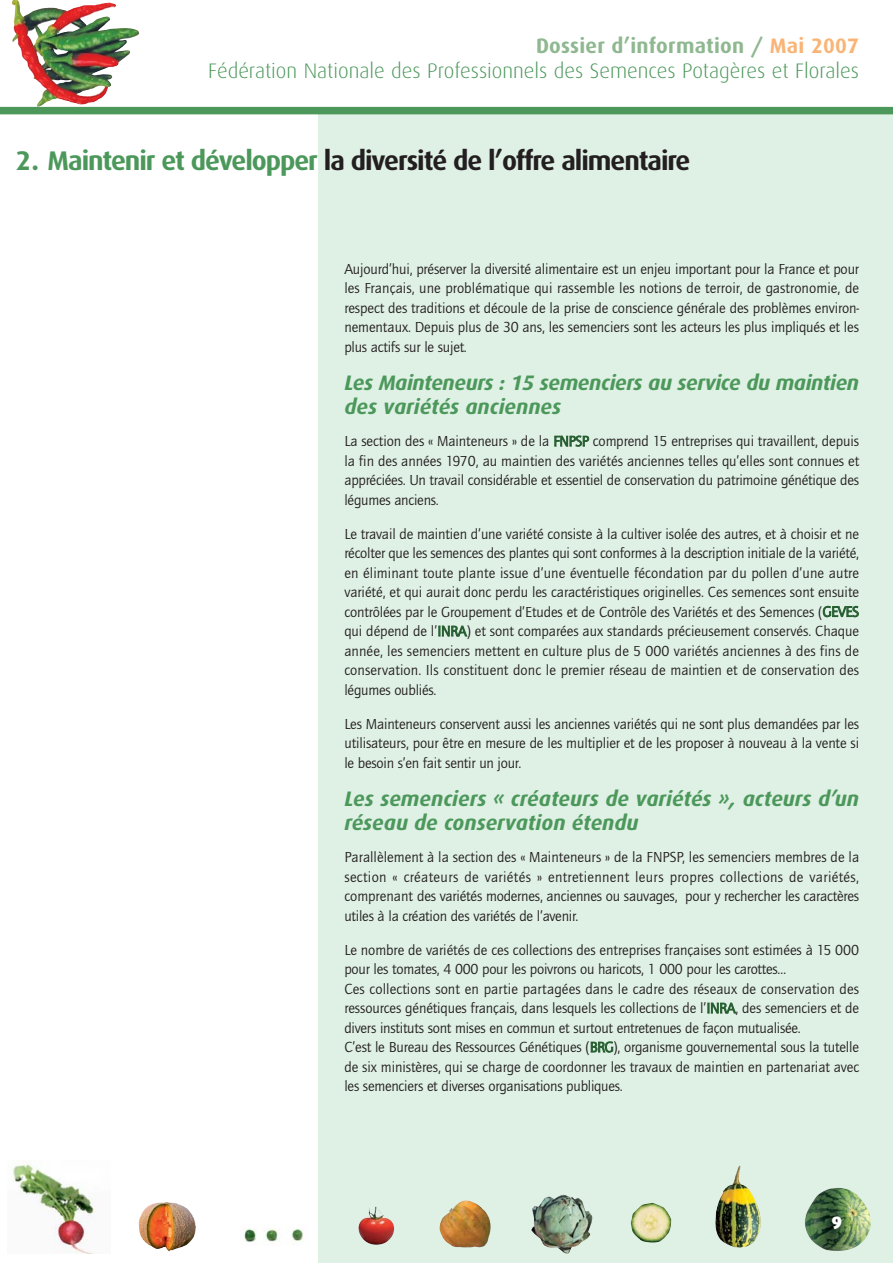
<style>
.page{position:relative;width:893px;height:1263px;background:#fff}
.page>*{position:absolute;margin:0;border:0;box-sizing:border-box;transform-origin:0 0}
.t1{font:700 27px "Dax";letter-spacing:-.04em;color:#231f20}
.t2{font:italic 700 21px/24px "Dax";color:#4c985b}
.t3{font:300 21px/24.9px "Dax";color:#4c985b;text-align:right}
.t4{font:900 18px "Dax";color:#fff}
.t5{font:15px/19.5px "Quay Itc T";letter-spacing:-.01em;color:#231f20;text-align:justify}
.s1{font-weight:700;color:#8fb891}
.s2{font-weight:700;color:#f9b476}
.s3{color:#4c985b}
.s4{color:#285f32}
</style>
<div class="page">
<div style="left:319px;top:111px;width:573px;height:1152px;background:#dff0e5"></div>
<img style="left:368px;top:1206px;width:17px;height:12px">
<img style="left:442px;top:1207px;width:49px;height:40px">
<img style="left:531px;top:1194px;width:61px;height:60px">
<img style="left:630px;top:1203px;width:42px;height:40px">
<img style="left:244px;top:1228px;width:60px;height:15px">
<img style="left:805px;top:1188px;width:65px;height:63px">
<img style="left:715px;top:1165px;width:45px;height:83px">
<img style="left:12px;top:1162px;width:83px;height:92px">
<img style="left:139px;top:1202px;width:57px;height:49px">
<img style="left:12px;top:0;width:128px;height:107px">
<div style="left:0;top:107px;width:892px;height:7px;background:#4c985b"></div>
<h2 class="t3" style="left:208px;top:34px;width:652px"><span class="s1">Dossier d’information /</span> <span class="s2">Mai 2007<br></span>Fédération Nationale des Professionnels des Semences Potagères et Florales</h2>
<h1 class="t1" style="left:16px;top:147px;width:676px"><span class="s3">2. Maintenir et développer</span> la diversité de l’offre alimentaire</h1>
<p class="t5" style="left:344px;top:261px;width:516px">Aujourd’hui, préserver la diversité alimentaire est un enjeu important pour la France et pour les Français, une problématique qui rassemble les notions de terroir, de gastronomie, de respect des traditions et découle de la prise de conscience générale des problèmes environ&shy;nementaux. Depuis plus de 30 ans, les semenciers sont les acteurs les plus impliqués et les plus actifs sur le sujet.</p>
<h2 class="t2" style="left:344px;top:372px;width:516px">Les Mainteneurs : 15 semenciers au service du maintien des variétés anciennes</h2>
<p class="t5" style="left:344px;top:433px;width:516px">La section des « Mainteneurs » de la <span class="s4">FNPSP</span> comprend 15 entreprises qui travaillent, depuis la fin des années 1970, au maintien des variétés anciennes telles qu’elles sont connues et appréciées. Un travail considérable et essentiel de conservation du patrimoine génétique des légumes anciens.</p>
<p class="t5" style="left:344px;top:526px;width:516px">Le travail de maintien d’une variété consiste à la cultiver isolée des autres, et à choisir et ne récolter que les semences des plantes qui sont conformes à la description initiale de la variété, en éliminant toute plante issue d’une éventuelle fécondation par du pollen d’une autre variété, et qui aurait donc perdu les caractéristiques originelles. Ces semences sont ensuite contrôlées par le Groupement d’Etudes et de Contrôle des Variétés et des Semences (<span class="s4">GEVES </span>qui dépend de l’<span class="s4">INRA</span>) et sont comparées aux standards précieusement conservés. Chaque année, les semenciers mettent en culture plus de 5 000 variétés anciennes à des fins de conservation. Ils constituent donc le premier réseau de maintien et de conservation des légumes oubliés.</p>
<p class="t5" style="left:344px;top:716px;width:516px">Les Mainteneurs conservent aussi les anciennes variétés qui ne sont plus demandées par les utilisateurs, pour être en mesure de les multiplier et de les proposer à nouveau à la vente si le besoin s’en fait sentir un jour.</p>
<h2 class="t2" style="left:344px;top:788px;width:516px">Les semenciers « créateurs de variétés », acteurs d’un réseau de conservation étendu</h2>
<p class="t5" style="left:344px;top:849px;width:516px">Parallèlement à la section des « Mainteneurs » de la FNPSP, les semenciers membres de la section « créateurs de variétés » entretiennent leurs propres collections de variétés, comprenant des variétés modernes, anciennes ou sauvages, pour y rechercher les caractères utiles à la création des variétés de l’avenir.</p>
<p class="t5" style="left:344px;top:942px;width:516px;text-align:left">Le nombre de variétés de ces collections des entreprises françaises sont estimées à 15 000 pour les tomates, 4 000 pour les poivrons ou haricots, 1 000 pour les carottes…<br>Ces collections sont en partie partagées dans le cadre des réseaux de conservation des ressources génétiques français, dans lesquels les collections de l’<span class="s4">INRA</span>, des semenciers et de divers instituts sont mises en commun et surtout entretenues de façon mutualisée.<br>C’est le Bureau des Ressources Génétiques (<span class="s4">BRG</span>), organisme gouvernemental sous la tutelle de six ministères, qui se charge de coordonner les travaux de maintien en partenariat avec les semenciers et diverses organisations publiques.</p>
<p class="t4" style="left:831px;top:1214px;width:12px">9</p>
</div>
